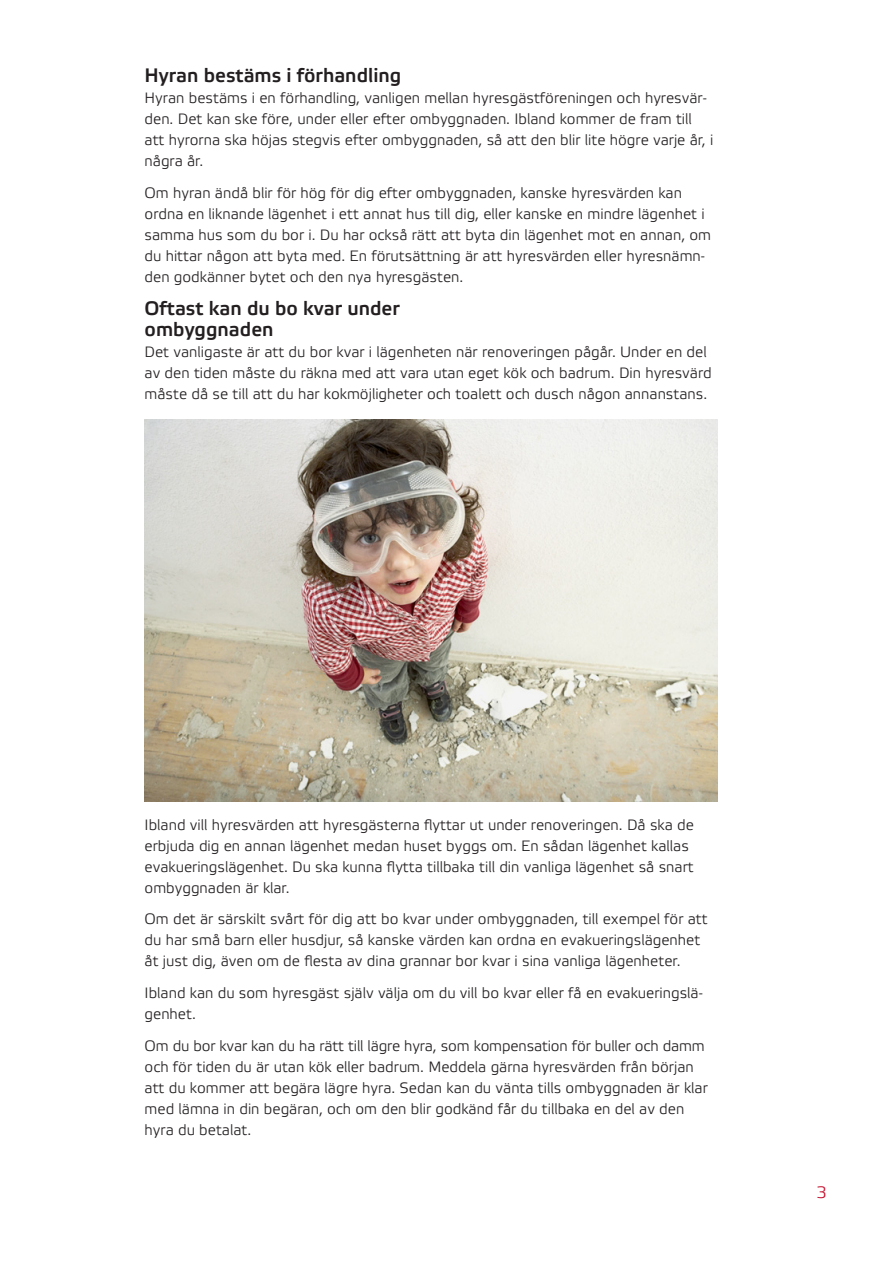
<style>
.page{position:relative;width:893px;height:1263px;background:#fff}
.page>*{position:absolute;margin:0;border:0;box-sizing:border-box;transform-origin:0 0}
.Mellis{font:500 19.5px/21px "Etelka";color:#231f20}
.Bröd{font:500 19.5px "Etelka";color:#231f20}
.Röd_rubrik{font:300 16.5px "Etelka";color:#c3102e}
.Bröd-2{font:300 15px/21px "Etelka";color:#231f20}
</style>
<div class="page">
<img style="left:145px;top:420px;width:572px;height:381px">
<p class="Bröd" style="left:145px;top:64px;width:258px">Hyran bestäms i förhandling</p>
<p class="Bröd-2" style="left:145px;top:88px;width:570px">Hyran bestäms i en förhandling, vanligen mellan hyresgästföreningen och hyresvär&shy;den. Det kan ske före, under eller efter ombyggnaden. Ibland kommer de fram till att hyrorna ska höjas stegvis efter ombyggnaden, så att den blir lite högre varje år, i några år.</p>
<p class="Bröd-2" style="left:145px;top:183px;width:568px">Om hyran ändå blir för hög för dig efter ombyggnaden, kanske hyresvärden kan ordna en liknande lägenhet i ett annat hus till dig, eller kanske en mindre lägenhet i samma hus som du bor i. Du har också rätt att byta din lägenhet mot en annan, om du hittar någon att byta med. En förutsättning är att hyresvärden eller hyresnämn&shy;den godkänner bytet och den nya hyresgästen.</p>
<p class="Mellis" style="left:145px;top:299px;width:257px">Oftast kan du bo kvar under ombyggnaden</p>
<p class="Bröd-2" style="left:145px;top:342px;width:569px">Det vanligaste är att du bor kvar i lägenheten när renoveringen pågår. Under en del av den tiden måste du räkna med att vara utan eget kök och badrum. Din hyresvärd måste då se till att du har kokmöjligheter och toalett och dusch någon annanstans.</p>
<p class="Bröd-2" style="left:145px;top:815px;width:551px">Ibland vill hyresvärden att hyresgästerna flyttar ut under renoveringen. Då ska de erbjuda dig en annan lägenhet medan huset byggs om. En sådan lägenhet kallas evakueringslägenhet. Du ska kunna flytta tillbaka till din vanliga lägenhet så snart ombyggnaden är klar.</p>
<p class="Bröd-2" style="left:145px;top:909px;width:565px">Om det är särskilt svårt för dig att bo kvar under ombyggnaden, till exempel för att du har små barn eller husdjur, så kanske värden kan ordna en evakueringslägenhet åt just dig, även om de flesta av dina grannar bor kvar i sina vanliga lägenheter.</p>
<p class="Bröd-2" style="left:145px;top:983px;width:560px">Ibland kan du som hyresgäst själv välja om du vill bo kvar eller få en evakueringslä&shy;genhet.</p>
<p class="Bröd-2" style="left:145px;top:1035px;width:565px">Om du bor kvar kan du ha rätt till lägre hyra, som kompensation för buller och damm och för tiden du är utan kök eller badrum. Meddela gärna hyresvärden från början att du kommer att begära lägre hyra. Sedan kan du vänta tills ombyggnaden är klar med lämna in din begäran, och om den blir godkänd får du tillbaka en del av den hyra du betalat.</p>
<p class="Röd_rubrik" style="left:816px;top:1183px;width:12px">3</p>
</div>
